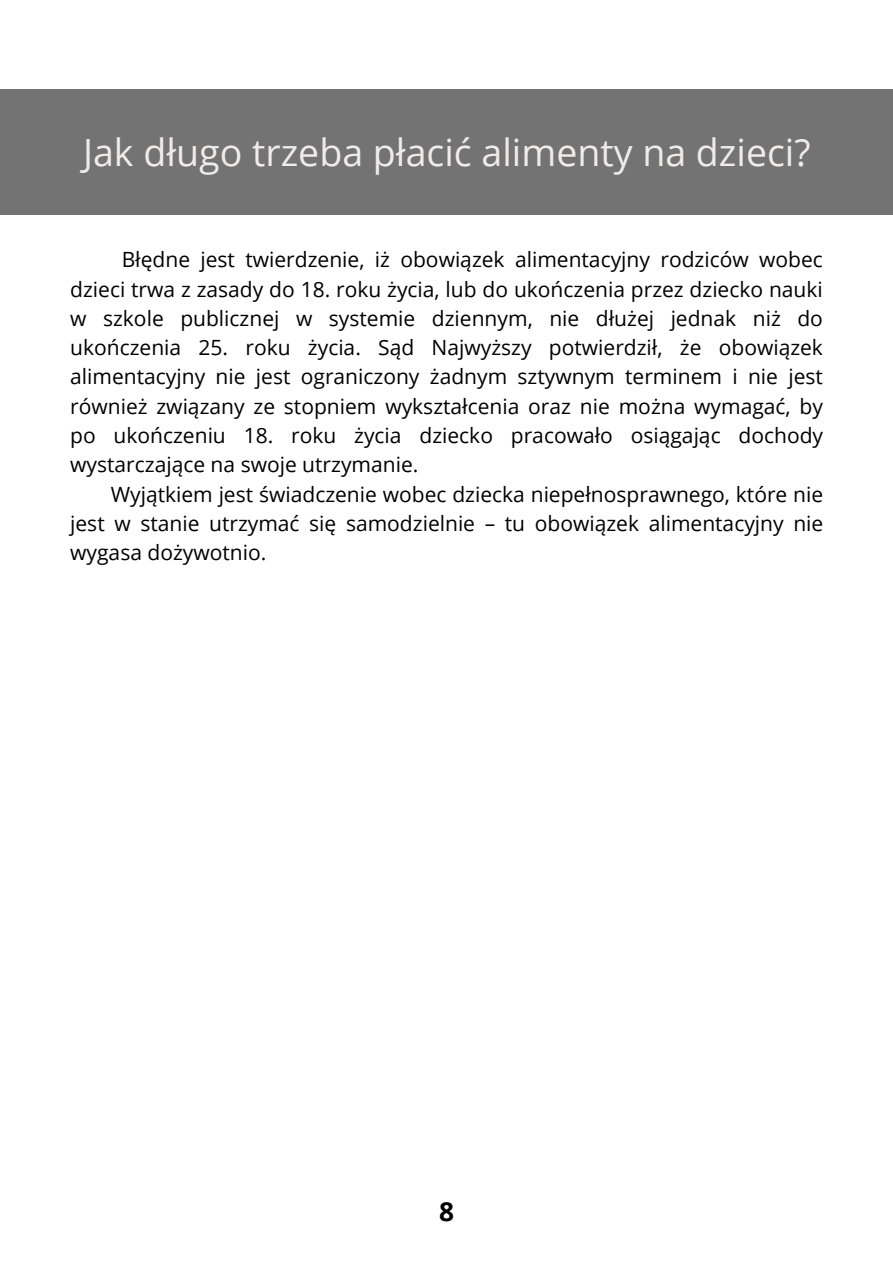
<style>
.page{position:relative;width:893px;height:1263px;background:#fff}
.page>*{position:absolute;margin:0;border:0;box-sizing:border-box;transform-origin:0 0}
.t1{font:37.5px "Open Sans";color:#eeebeb}
.t2{font:700 26.25px "Open Sans";color:#000}
.t3{font:21px/29.2px "Open Sans";color:#000;text-align:justify}
</style>
<div class="page">
<div style="left:0;top:89px;width:893px;height:125px;background:#737373"></div>
<h1 class="t1" style="left:83px;top:126px;width:729px">Jak długo trzeba płacić alimenty na dzieci?</h1>
<p class="t3" style="left:70px;top:245px;width:754px;text-indent:51px">Błędne jest twierdzenie, iż obowiązek alimentacyjny rodziców wobec dzieci trwa z zasady do 18. roku życia, lub do ukończenia przez dziecko nauki w szkole publicznej w systemie dziennym, nie dłużej jednak niż do ukończenia 25. roku życia. Sąd Najwyższy potwierdził, że obowiązek alimentacyjny nie jest ograniczony żadnym sztywnym terminem i nie jest również związany ze stopniem wykształcenia oraz nie można wymagać, by po ukończeniu 18. roku życia dziecko pracowało osiągając dochody wystarczające na swoje utrzymanie.</p>
<p class="t3" style="left:70px;top:479px;width:754px;text-indent:40px">Wyjątkiem jest świadczenie wobec dziecka niepełnosprawnego, które nie jest w stanie utrzymać się samodzielnie – tu obowiązek alimentacyjny nie wygasa dożywotnio.</p>
<p class="t2" style="left:439px;top:1193px;width:16px">8</p>
</div>
